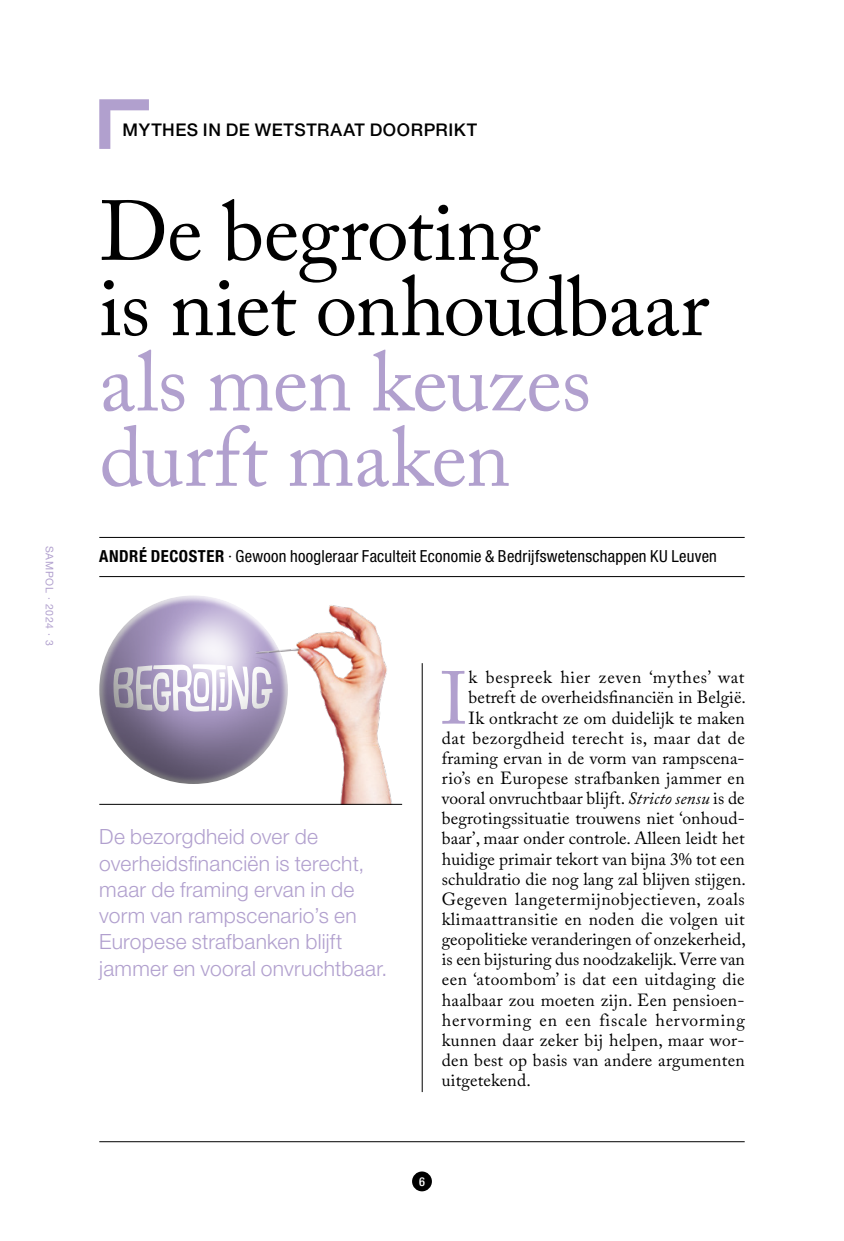
<style>
.page{position:relative;width:844px;height:1241px;background:#fff}
.page>*{position:absolute;margin:0;border:0;box-sizing:border-box;transform-origin:0 0}
.t1{font:84px/75.2px "Adobe Caslon Pro";letter-spacing:-.015em;color:#000}
.t2{font:84px/75.2px "Adobe Caslon Pro";letter-spacing:-.005em;color:#b1a0ce}
.t3{font:74.02px "Adobe Caslon Pro";color:#b1a0ce}
.t4{font:300 21px/26.2px "Helvetica Neue LT Pro";letter-spacing:.015em;color:#b1a0ce}
.t5{font:17.5px "Adobe Caslon Pro";letter-spacing:.01em;color:#000}
.t6{font:17.5px "Adobe Caslon Pro";letter-spacing:.03em;color:#000}
.t7{font:17.5px "Adobe Caslon Pro";letter-spacing:.035em;color:#000}
.t8{font:17.5px "Adobe Caslon Pro";letter-spacing:.045em;color:#000}
.t9{font:17.5px "Adobe Caslon Pro";letter-spacing:.04em;color:#000}
.t10{font:500 17.5px "Helvetica Neue LT Pro";letter-spacing:.03em;color:#000}
.t11{font:condensed 16.62px "Helvetica Neue LT Pro";letter-spacing:.015em;color:#000}
.t12{font:500 condensed 12.25px "Helvetica Neue LT Pro";color:#fff}
.t13{font:10.5px "Helvetica Neue LT Pro";letter-spacing:.07em;color:#b1a0ce}
.s1{font-weight:700}
.s2{font-style:italic}
</style>
<div class="page">
<div style="left:412px;top:1171px;width:20px;height:20px;background:#000;border-radius:50%"></div>
<hr style="left:99px;top:1141px;width:645px;height:1px;background:#000">
<hr style="left:422px;top:663px;width:1px;height:428px;background:#000">
<svg style="left:99px;top:99px;width:50px;height:50px"></svg>
<hr style="left:99px;top:537px;width:645px;height:1px;background:#000">
<hr style="left:99px;top:576px;width:645px;height:1px;background:#000">
<svg style="left:99px;top:595px;width:139px;height:188px"></svg>
<img style="left:238px;top:605px;width:159px;height:199px">
<hr style="left:99px;top:804px;width:303px;height:1px;background:#000">
<svg style="left:113px;top:656px;width:167px;height:55px"></svg>
<p class="t13" style="left:56px;top:545px;width:101px;rotate:90deg">SAMPOL · 2024 · 3</p>
<p class="t10" style="left:123px;top:119px;width:356px">MYTHES IN DE WETSTRAAT DOORPRIKT</p>
<h1 class="t1" style="left:99px;top:193px;width:611px">De begroting<br>is niet onhoudbaar</h1>
<h1 class="t2" style="left:99px;top:343px;width:493px">als men keuzes durft maken</h1>
<p class="t11" style="left:99px;top:547px;width:619px"><span class="s1">ANDRÉ DECOSTER</span> · Gewoon hoogleraar Faculteit Economie &amp; Bedrijfswetenschappen KU Leuven</p>
<p class="t4" style="left:99px;top:823px;width:289px">De bezorgdheid over de overheidsfinanciën is terecht, maar de framing ervan in de vorm van rampscenario’s en<br>Europese strafbanken blijft jammer en vooral onvruchtbaar.</p>
<h2 class="t3" style="left:440px;top:654px;width:29px">I</h2>
<p class="t9" style="left:468px;top:667px;width:277px">k bespreek hier zeven ‘mythes’ wat</p>
<p class="t5" style="left:468px;top:687px;width:279px">betreft de overheidsfinanciën in België.</p>
<p class="t5" style="left:468px;top:707px;width:277px">Ik ontkracht ze om duidelijk te maken</p>
<p class="t6" style="left:442px;top:727px;width:304px">dat bezorgdheid terecht is, maar dat de</p>
<p class="t5" style="left:442px;top:747px;width:304px">framing ervan in de vorm van rampscena-</p>
<p class="t5" style="left:442px;top:767px;width:304px">rio’s en Europese strafbanken jammer en</p>
<p class="t5" style="left:442px;top:787px;width:304px">vooral onvruchtbaar blijft. <span class="s2">Stricto sensu</span> is de</p>
<p class="t5" style="left:442px;top:807px;width:304px">begrotingssituatie trouwens niet ‘onhoud-</p>
<p class="t5" style="left:442px;top:828px;width:304px">baar’, maar onder controle. Alleen leidt het</p>
<p class="t5" style="left:442px;top:848px;width:304px">huidige primair tekort van bijna 3% tot een</p>
<p class="t5" style="left:442px;top:868px;width:305px">schuldratio die nog lang zal blijven stijgen.</p>
<p class="t7" style="left:442px;top:888px;width:304px">Gegeven langetermijnobjectieven, zoals</p>
<p class="t5" style="left:442px;top:908px;width:304px">klimaattransitie en noden die volgen uit</p>
<p class="t5" style="left:442px;top:928px;width:305px">geopolitieke veranderingen of onzekerheid,</p>
<p class="t5" style="left:442px;top:948px;width:304px">is een bijsturing dus noodzakelijk. Verre van</p>
<p class="t6" style="left:442px;top:968px;width:304px">een ‘atoombom’ is dat een uitdaging die</p>
<p class="t5" style="left:442px;top:989px;width:304px">haalbaar zou moeten zijn. Een pensioen-</p>
<p class="t8" style="left:442px;top:1009px;width:304px">hervorming en een fiscale hervorming</p>
<p class="t5" style="left:442px;top:1029px;width:304px">kunnen daar zeker bij helpen, maar wor-</p>
<p class="t5" style="left:442px;top:1049px;width:304px">den best op basis van andere argumenten</p>
<p class="t5" style="left:442px;top:1069px;width:90px">uitgetekend.</p>
<p class="t12" style="left:419px;top:1173px;width:7px">6</p>
</div>
